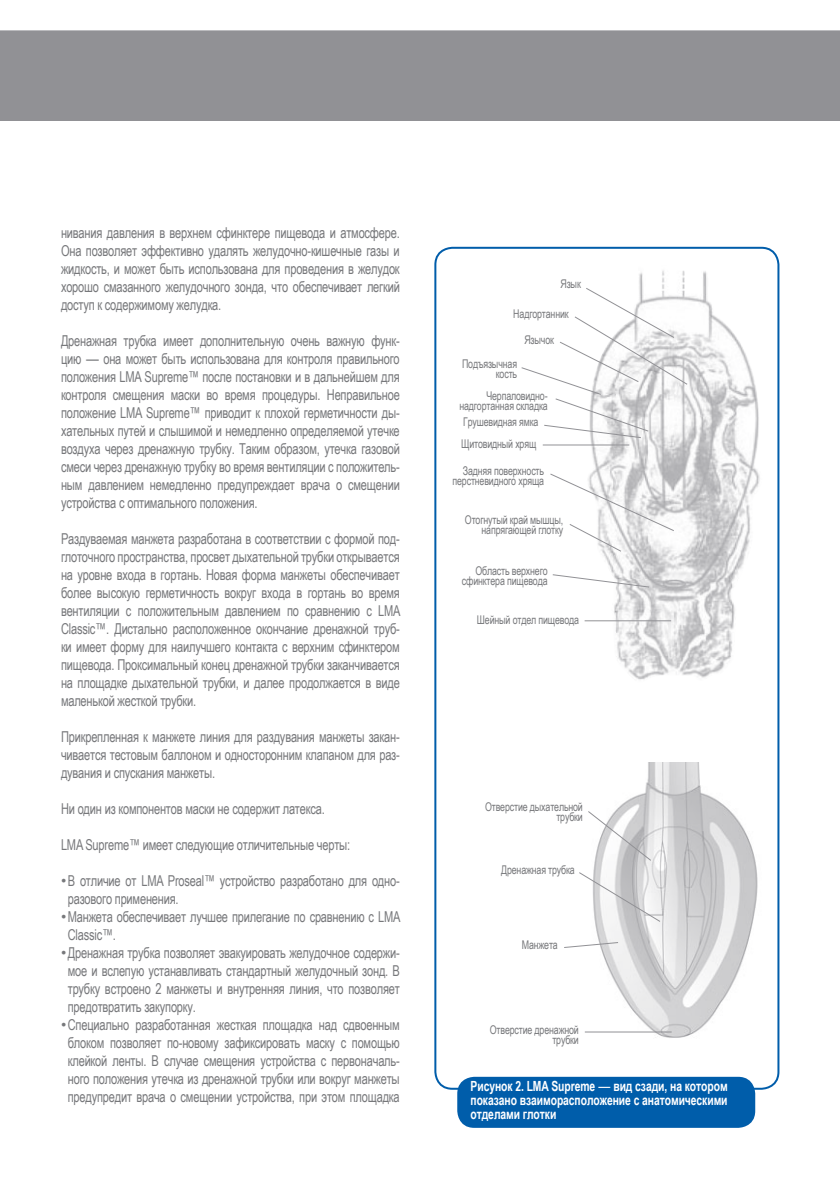
<style>
.page{position:relative;width:840px;height:1191px;background:#fff}
.page>*{position:absolute;margin:0;border:0;box-sizing:border-box;transform-origin:0 0}
.t1{font:15px/18px "Arial Narrow";letter-spacing:-.015em;color:#77787b;text-align:justify;scale:.9 1}
.t2{font:700 14px/14px "Arial Narrow";letter-spacing:-.005em;color:#fff;text-align:justify;scale:.9 1}
.t3{font:12px/10px "Arial Narrow";letter-spacing:-.015em;color:#77787b;text-align:right;scale:.9 1}
.s1{font-family:"Arial"}
.s2{font-family:"Arial";font-weight:400}
</style>
<div class="page">
<div style="left:0;top:30px;width:839px;height:91px;background:#919195"></div>
<div style="left:434px;top:247px;width:345px;height:842px;border:2px solid #005daa;border-radius:17px"></div>
<img style="left:656px;top:762px;width:102px;height:276px">
<div style="left:457px;top:1076px;width:297px;height:51px;background:#005daa;border-radius:17px"></div>
<img style="left:639px;top:270px;width:121px;height:408px">
<svg style="left:521px;top:287px;width:167px;height:746px"></svg>
<p class="t1" style="left:61px;top:223px;width:378px">нивания давления в верхнем сфинктере пищевода и атмосфере.<br>Она позволяет эффективно удалять желудочно-кишечные газы и жидкость, и может быть использована для проведения в желудок хорошо смазанного желудочного зонда, что обеспечивает легкий доступ к содержимому желудка.</p>
<p class="t1" style="left:61px;top:331px;width:378px">Дренажная трубка имеет дополнительную очень важную функ&shy;цию <span class="s1">―</span> она может быть использована для контроля правильного положения LMA Supreme™ после постановки и в дальнейшем для контроля смещения маски во время процедуры. Неправильное положение LMA Supreme™ приводит к плохой герметичности ды&shy;хательных путей и слышимой и немедленно определяемой утечке воздуха через дренажную трубку. Таким образом, утечка газовой смеси через дренажную трубку во время вентиляции с положитель&shy;ным давлением немедленно предупреждает врача о смещении устройства с оптимального положения.</p>
<p class="t1" style="left:61px;top:529px;width:378px">Раздуваемая манжета разработана в соответствии с формой под&shy;глоточного пространства, просвет дыхательной трубки открывается на уровне входа в гортань. Новая форма манжеты обеспечивает более высокую герметичность вокруг входа в гортань во время вентиляции с положительным давлением по сравнению с LMA Classic™. Дистально расположенное окончание дренажной труб&shy;ки имеет форму для наилучшего контакта с верхним сфинктером пищевода. Проксимальный конец дренажной трубки заканчивается на площадке дыхательной трубки, и далее продолжается в виде маленькой жесткой трубки.</p>
<p class="t1" style="left:61px;top:727px;width:378px">Прикрепленная к манжете линия для раздувания манжеты закан&shy;чивается тестовым баллоном и односторонним клапаном для раз&shy;дувания и спускания манжеты.</p>
<p class="t1" style="left:61px;top:799px;width:294px">Ни один из компонентов маски не содержит латекса.</p>
<p class="t1" style="left:61px;top:835px;width:323px">LMA Supreme™ имеет следующие отличительные черты:</p>
<p class="t1" style="left:68px;top:871px;width:370px;text-indent:-7px"><span class="s1">•</span>В отличие от LMA Proseal™ устройство разработано для одно&shy;разового применения.</p>
<p class="t1" style="left:68px;top:907px;width:371px;text-indent:-7px"><span class="s1">•</span>Манжета обеспечивает лучшее прилегание по сравнению с LMA<br>Classic™.</p>
<p class="t1" style="left:68px;top:943px;width:370px;text-indent:-7px"><span class="s1">•</span>Дренажная трубка позволяет эвакуировать желудочное содержи&shy;мое и вслепую устанавливать стандартный желудочный зонд. В трубку встроено 2 манжеты и внутренняя линия, что позволяет предотвратить закупорку.</p>
<p class="t1" style="left:61px;top:1015px;width:378px;text-align:center"><span class="s1">•</span>Специально разработанная жесткая площадка над сдвоенным блоком позволяет по-новому зафиксировать маску с помощью клейкой ленты. В случае смещения устройства с первоначаль&shy;ного положения утечка из дренажной трубки или вокруг манжеты предупредит врача о смещении устройства, при этом площадка</p>
<p class="t3" style="left:560px;top:278px;width:24px">Язык</p>
<p class="t3" style="left:513px;top:300px;width:63px;line-height:26.2px;text-align:center">Надгортанник<br>Язычок</p>
<p class="t3" style="left:462px;top:358px;width:63px">Подъязычная кость</p>
<p class="t3" style="left:459px;top:390px;width:100px">Черпаловидно&shy;надгортанная складка</p>
<p class="t3" style="left:461px;top:410px;width:87px;line-height:22px;text-align:left">Грушевидная ямка<br>Щитовидный хрящ</p>
<p class="t3" style="left:452px;top:465px;width:103px">Задняя поверхность перстневидного хряща</p>
<p class="t3" style="left:464px;top:514px;width:111px">Отогнутый край мышцы, напрягающей глотку</p>
<p class="t3" style="left:461px;top:565px;width:97px">Область верхнего сфинктера пищевода</p>
<p class="t3" style="left:476px;top:614px;width:115px">Шейный отдел пищевода</p>
<p class="t3" style="left:485px;top:801px;width:110px">Отверстие дыхательной трубки</p>
<p class="t3" style="left:501px;top:864px;width:83px">Дренажная трубка</p>
<p class="t3" style="left:521px;top:939px;width:42px">Манжета</p>
<p class="t3" style="left:489px;top:1024px;width:100px">Отверстие дренажной трубки</p>
<p class="t2" style="left:470px;top:1078px;width:287px">Рисунок 2. LMA Supreme <span class="s2">―</span> вид сзади, на котором показано взаиморасположение с анатомическими отделами глотки</p>
</div>
